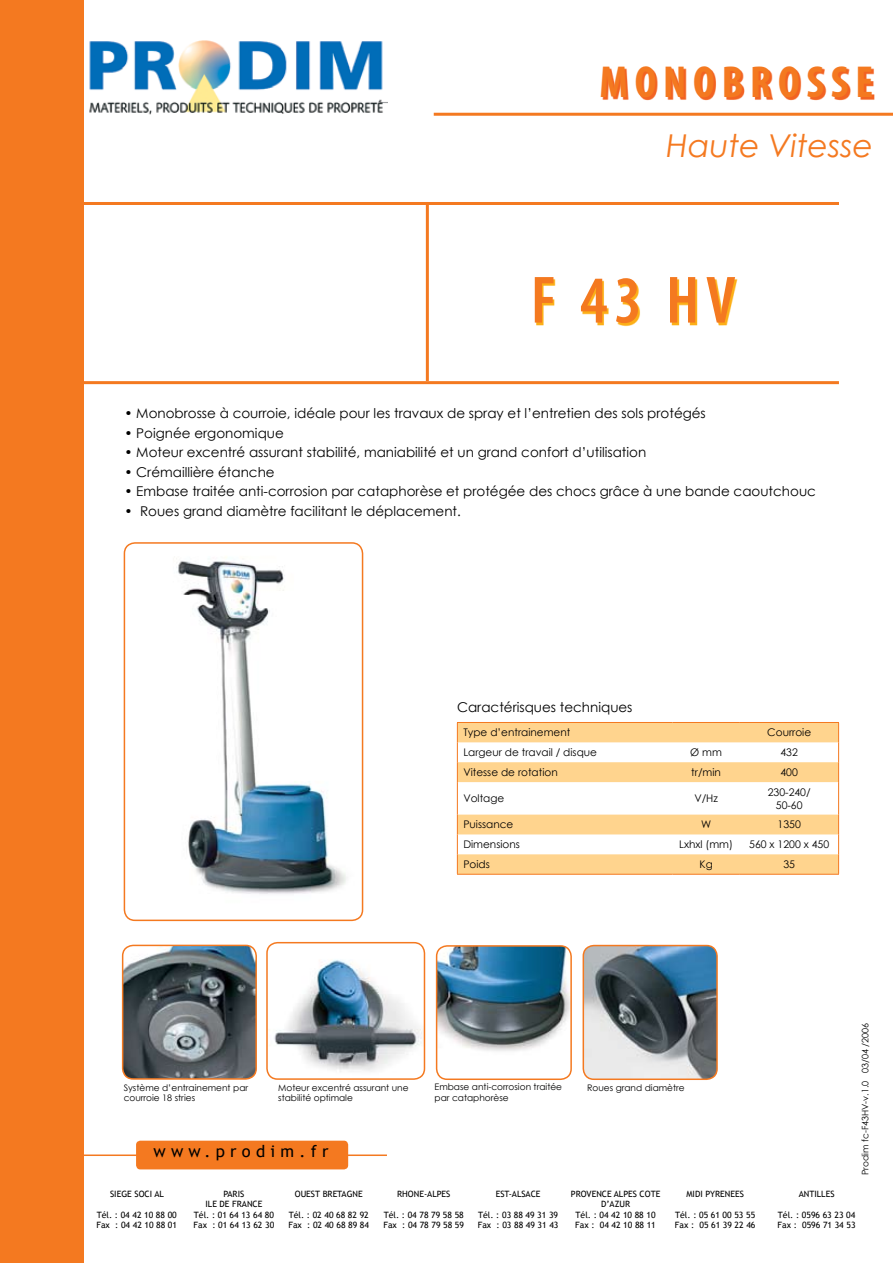
<style>
.page{position:relative;width:893px;height:1263px;background:#fff}
.page>*{position:absolute;margin:0;border:0;box-sizing:border-box;transform-origin:0 0}
.t1{font:600 condensed 67.5px "Myriad Pro";color:#f47920}
.t2{font:700 condensed 45px "Myriad Pro";letter-spacing:.15em;color:#f47920}
.t3{font:italic 31.5px "Century Gothic";color:#f47920}
.t4{font:16.5px "Trebuchet MS";letter-spacing:.32em;color:#000}
.t5{font:13.5px "Century Gothic";color:#000}
.t6{font:10.5px/12.6px "Century Gothic";color:#000;text-align:center}
.t7{font:9px/10.8px "Century Gothic";color:#000}
.t8{font:8.7px/10.5px "Trebuchet MS";color:#000}
</style>
<div class="page">
<div style="left:0;top:0;width:84px;height:1263px;background:#f47920"></div>
<svg style="left:526px;top:68px;width:367px;height:45px"></svg>
<hr style="left:434px;top:113px;width:459px;height:3px;background:#f47920">
<hr style="left:83px;top:202px;width:756px;height:3px;background:#f47920">
<hr style="left:83px;top:381px;width:756px;height:3px;background:#f47920">
<hr style="left:426px;top:202px;width:3px;height:179px;background:#f47920">
<svg style="left:428px;top:259px;width:310px;height:84px"></svg>
<svg style="left:458px;top:723px;width:380px;height:151px;fill:#ffd48e"></svg>
<hr style="left:457px;top:722px;width:215px;height:1px;background:#f47920">
<hr style="left:672px;top:722px;width:68px;height:1px;background:#f47920">
<hr style="left:740px;top:722px;width:99px;height:1px;background:#f47920">
<svg style="left:457px;top:723px;width:1px;height:59px"></svg>
<svg style="left:838px;top:723px;width:1px;height:59px"></svg>
<hr style="left:457px;top:782px;width:1px;height:32px;background:#f47920">
<hr style="left:838px;top:782px;width:1px;height:32px;background:#f47920">
<svg style="left:457px;top:814px;width:1px;height:60px"></svg>
<svg style="left:838px;top:814px;width:1px;height:60px"></svg>
<hr style="left:457px;top:874px;width:215px;height:1px;background:#f47920">
<hr style="left:672px;top:874px;width:68px;height:1px;background:#f47920">
<hr style="left:740px;top:874px;width:99px;height:1px;background:#f47920">
<hr style="left:83px;top:1154px;width:304px;height:2px;background:#f47920">
<div style="left:136px;top:1141px;width:212px;height:28px;background:#f47920;border-radius:4px"></div>
<img style="left:89px;top:40px;width:298px;height:74px">
<img style="left:123px;top:543px;width:241px;height:378px">
<svg style="left:167px;top:593px;width:31px;height:11px"></svg>
<div style="left:124px;top:542px;width:239px;height:379px;border:2px solid #f47920;border-radius:11px"></div>
<img style="left:123px;top:945px;width:133px;height:133px;border-radius:11px">
<div style="left:122px;top:945px;width:135px;height:135px;border:2px solid #f47920;border-radius:11px"></div>
<img style="left:267px;top:943px;width:157px;height:136px;border-radius:11px">
<div style="left:266px;top:942px;width:159px;height:138px;border:2px solid #f47920;border-radius:11px"></div>
<img style="left:437px;top:947px;width:132px;height:104px">
<div style="left:436px;top:945px;width:136px;height:135px;border:2px solid #f47920;border-radius:11px"></div>
<img style="left:583px;top:945px;width:133px;height:134px;border-radius:11px">
<div style="left:583px;top:945px;width:135px;height:135px;border:2px solid #f47920;border-radius:11px"></div>
<h2 class="t2" style="left:599px;top:54px;width:275px">MONOBROSSE</h2>
<h3 class="t3" style="left:667px;top:124px;width:208px">Haute Vitesse</h3>
<h1 class="t1" style="left:531px;top:259px;width:206px">F 43 HV</h1>
<p class="t5" style="left:124px;top:404px;width:583px">• Monobrosse à courroie, idéale pour les travaux de spray et l’entretien des sols protégés</p>
<p class="t5" style="left:124px;top:424px;width:161px">• Poignée ergonomique</p>
<p class="t5" style="left:124px;top:443px;width:523px">• Moteur excentré assurant stabilité, maniabilité et un grand confort d’utilisation</p>
<p class="t5" style="left:124px;top:463px;width:152px">• Crémaillière étanche</p>
<p class="t5" style="left:124px;top:482px;width:693px">• Embase traitée anti-corrosion par cataphorèse et protégée des chocs grâce à une bande caoutchouc</p>
<p class="t5" style="left:124px;top:502px;width:338px">• Roues grand diamètre facilitant le déplacement.</p>
<p class="t5" style="left:457px;top:698px;width:177px">Caractérisques techniques</p>
<p class="t6" style="left:463px;top:726px;width:108px">Type d’entrainement</p>
<p class="t6" style="left:767px;top:726px;width:45px">Courroie</p>
<p class="t6" style="left:463px;top:746px;width:135px">Largeur de travail / disque</p>
<p class="t6" style="left:690px;top:746px;width:33px">Ø mm</p>
<p class="t6" style="left:780px;top:746px;width:19px">432</p>
<p class="t6" style="left:463px;top:766px;width:96px">Vitesse de rotation</p>
<p class="t6" style="left:691px;top:766px;width:31px">tr/min</p>
<p class="t6" style="left:780px;top:766px;width:19px">400</p>
<p class="t6" style="left:463px;top:792px;width:42px">Voltage</p>
<p class="t6" style="left:694px;top:792px;width:25px">V/Hz</p>
<p class="t6" style="left:768px;top:786px;width:44px">230-240/<br>50-60</p>
<p class="t6" style="left:463px;top:818px;width:52px">Puissance</p>
<p class="t6" style="left:701px;top:818px;width:12px">W</p>
<p class="t6" style="left:778px;top:818px;width:25px">1350</p>
<p class="t6" style="left:463px;top:838px;width:58px">Dimensions</p>
<p class="t6" style="left:679px;top:838px;width:55px">Lxhxl (mm)</p>
<p class="t6" style="left:749px;top:838px;width:81px">560 x 1200 x 450</p>
<p class="t6" style="left:463px;top:858px;width:28px">Poids</p>
<p class="t6" style="left:699px;top:858px;width:15px">Kg</p>
<p class="t6" style="left:783px;top:858px;width:13px">35</p>
<p class="t7" style="left:124px;top:1082px;width:126px">Système d’entrainement par courroie 18 stries</p>
<p class="t7" style="left:435px;top:1081px;width:129px">Embase anti-corrosion traitée par cataphorèse</p>
<p class="t7" style="left:278px;top:1082px;width:132px">Moteur excentré assurant une</p>
<p class="t7" style="left:587px;top:1082px;width:99px">Roues grand diamètre</p>
<p class="t7" style="left:278px;top:1092px;width:76px">stabilité optimale</p>
<p class="t4" style="left:153px;top:1141px;width:177px">www.prodim.fr</p>
<p class="t8" style="left:110px;top:1188px;width:55px">SIEGE SOCI AL</p>
<p class="t8" style="left:96px;top:1209px;width:82px">Tél. : 04 42 10 88 00<br>Fax : 04 42 10 88 01</p>
<p class="t8" style="left:194px;top:1188px;width:82px;text-align:center">PARIS<br>ILE DE FRANCE<br>Tél. : 01 64 13 64 80<br>Fax : 01 64 13 62 30</p>
<p class="t8" style="left:295px;top:1188px;width:69px">OUEST BRETAGNE</p>
<p class="t8" style="left:288px;top:1209px;width:82px">Tél. : 02 40 68 82 92<br>Fax : 02 40 68 89 84</p>
<p class="t8" style="left:397px;top:1188px;width:55px">RHONE-ALPES</p>
<p class="t8" style="left:383px;top:1209px;width:82px">Tél. : 04 78 79 58 58<br>Fax : 04 78 79 58 59</p>
<p class="t8" style="left:496px;top:1188px;width:46px">EST-ALSACE</p>
<p class="t8" style="left:478px;top:1209px;width:82px">Tél. : 03 88 49 31 39<br>Fax : 03 88 49 31 43</p>
<p class="t8" style="left:571px;top:1188px;width:91px;text-align:center">PROVENCE ALPES COTE<br>D’AZUR<br>Tél. : 04 42 10 88 10<br>Fax : 04 42 10 88 11</p>
<p class="t8" style="left:686px;top:1188px;width:59px">MIDI PYRENEES</p>
<p class="t8" style="left:675px;top:1209px;width:82px">Tél. : 05 61 00 53 55<br>Fax : 05 61 39 22 46</p>
<p class="t7" style="left:860px;top:1175px;width:153px;rotate:-90deg">Prodim fc-F43HV-v.1.0 03/04 /2006</p>
<p class="t8" style="left:799px;top:1188px;width:37px">ANTILLES</p>
<p class="t8" style="left:778px;top:1209px;width:79px">Tél. : 0596 63 23 04<br>Fax : 0596 71 34 53</p>
</div>
